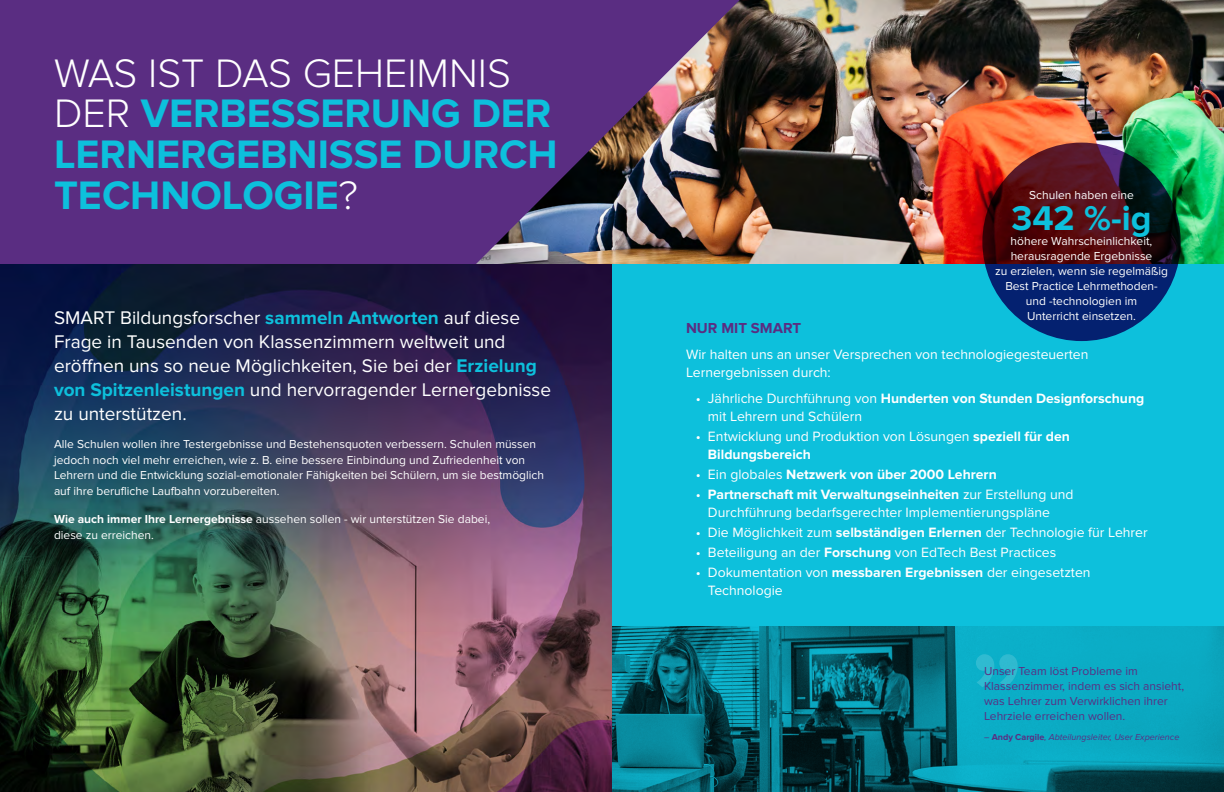
<style>
.page{position:relative;width:1224px;height:792px;background:#fff}
.page>*{position:absolute;margin:0;border:0;box-sizing:border-box;transform-origin:0 0}
.t1{font:600 126.2px "Proxima Nova";color:#fff}
.t2{font:700 41.2px/40.9px "Proxima Nova";color:#0dc0dc}
.t3{font:700 35.6px "Proxima Nova";color:#0dc0dc}
.t4{font:19px/24px "Proxima Nova";color:#fff}
.t5{font:700 15px "Proxima Nova";color:#5a2d82}
.t6{font:14px/18px "Proxima Nova";color:#fff}
.t7{font:700 14px "Proxima Nova";color:#fff}
.t8{font:12px/15px "Proxima Nova";color:#fff}
.t9{font:12px/15px "Proxima Nova";color:#5a2d82}
.t10{font:italic 9px "Proxima Nova";color:#5a2d82}
.s1{font-weight:300;color:#fff}
.s2{font-weight:700;color:#0dc0dc}
.s3{font-weight:700}
.s4{font-weight:400}
.s5{font-style:normal}
.s6{font-weight:700;font-style:normal}
</style>
<div class="page">
<img style="left:0;top:264px;width:612px;height:528px">
<div style="left:612px;top:264px;width:612px;height:528px;background:#0dc0dc"></div>
<img style="left:612px;top:627px;width:612px;height:165px">
<div style="left:0;top:0;width:1224px;height:264px;background:#5a2d82"></div>
<img style="left:476px;top:0;width:748px;height:264px">
<svg style="left:982px;top:143px;width:199px;height:198px;background:#2b1536"></svg>
<h2 class="t2" style="left:54px;top:53px;width:505px"><span class="s1">WAS IST DAS GEHEIMNIS<br>DER</span> VERBESSERUNG DER<br>LERNERGEBNISSE DURCH<br>TECHNOLOGIE<span class="s1">?</span></h2>
<p class="t4" style="left:54px;top:306px;width:499px">SMART Bildungsforscher <span class="s2">sammeln Antworten</span> auf diese Frage in Tausenden von Klassenzimmern weltweit und eröffnen uns so neue Möglichkeiten, Sie bei der <span class="s2">Erzielung von Spitzenleistungen</span> und hervorragender Lernergebnisse zu unterstützen.</p>
<p class="t8" style="left:54px;top:436px;width:492px;line-height:16px">Alle Schulen wollen ihre Testergebnisse und Bestehensquoten verbessern. Schulen müssen jedoch noch viel mehr erreichen, wie z. B. eine bessere Einbindung und Zufriedenheit von Lehrern und die Entwicklung sozial-emotionaler Fähigkeiten bei Schülern, um sie bestmöglich auf ihre berufliche Laufbahn vorzubereiten.</p>
<p class="t8" style="left:54px;top:511px;width:438px;line-height:16px"><span class="s3">Wie auch immer Ihre Lernergebnisse</span> aussehen sollen - wir unterstützen Sie dabei, diese zu erreichen.</p>
<p class="t8" style="left:1029px;top:188px;width:106px">Schulen haben eine</p>
<h3 class="t3" style="left:1012px;top:198px;width:142px">342 %-ig</h3>
<p class="t8" style="left:995px;top:234px;width:174px;text-align:center">höhere Wahrscheinlichkeit, herausragende Ergebnisse<br>zu erzielen, wenn sie regelmäßig<br>Best Practice Lehrmethoden&shy;und -technologien im<br>Unterricht einsetzen.</p>
<p class="t5" style="left:686px;top:320px;width:117px">NUR MIT SMART</p>
<p class="t6" style="left:686px;top:346px;width:404px">Wir halten uns an unser Versprechen von technologiegesteuerten<br>Lernergebnissen durch:</p>
<p class="t6" style="left:708px;top:390px;width:438px;text-indent:-12px">• Jährliche Durchführung von <span class="s3">Hunderten von Stunden Designforschung </span>mit Lehrern und Schülern</p>
<p class="t6" style="left:708px;top:428px;width:363px;text-indent:-12px">• Entwicklung und Produktion von Lösungen <span class="s3">speziell für den<br>Bildungsbereich</span></p>
<p class="t7" style="left:696px;top:467px;width:302px"><span class="s4">• Ein globales</span> Netzwerk von über 2000 Lehrern</p>
<p class="t6" style="left:708px;top:486px;width:367px;text-indent:-12px">• <span class="s3">Partnerschaft mit Verwaltungseinheiten</span> zur Erstellung und<br>Durchführung bedarfsgerechter Implementierungspläne</p>
<p class="t6" style="left:696px;top:524px;width:453px">• Die Möglichkeit zum <span class="s3">selbständigen Erlernen</span> der Technologie für Lehrer</p>
<p class="t6" style="left:696px;top:544px;width:362px">• Beteiligung an der <span class="s3">Forschung</span> von EdTech Best Practices</p>
<p class="t6" style="left:708px;top:564px;width:384px;text-indent:-12px">• Dokumentation von <span class="s3">messbaren Ergebnissen</span> der eingesetzten<br>Technologie</p>
<h1 class="t1" style="left:969px;top:556px;width:56px">„</h1>
<p class="t9" style="left:984px;top:664px;width:202px">Unser Team löst Probleme im<br>Klassenzimmer, indem es sich ansieht, was Lehrer zum Verwirklichen ihrer<br>Lehrziele erreichen wollen.</p>
<p class="t10" style="left:984px;top:732px;width:197px"><span class="s5">–</span> <span class="s6">Andy Cargile</span>, Abteilungsleiter, User Experience</p>
</div>
